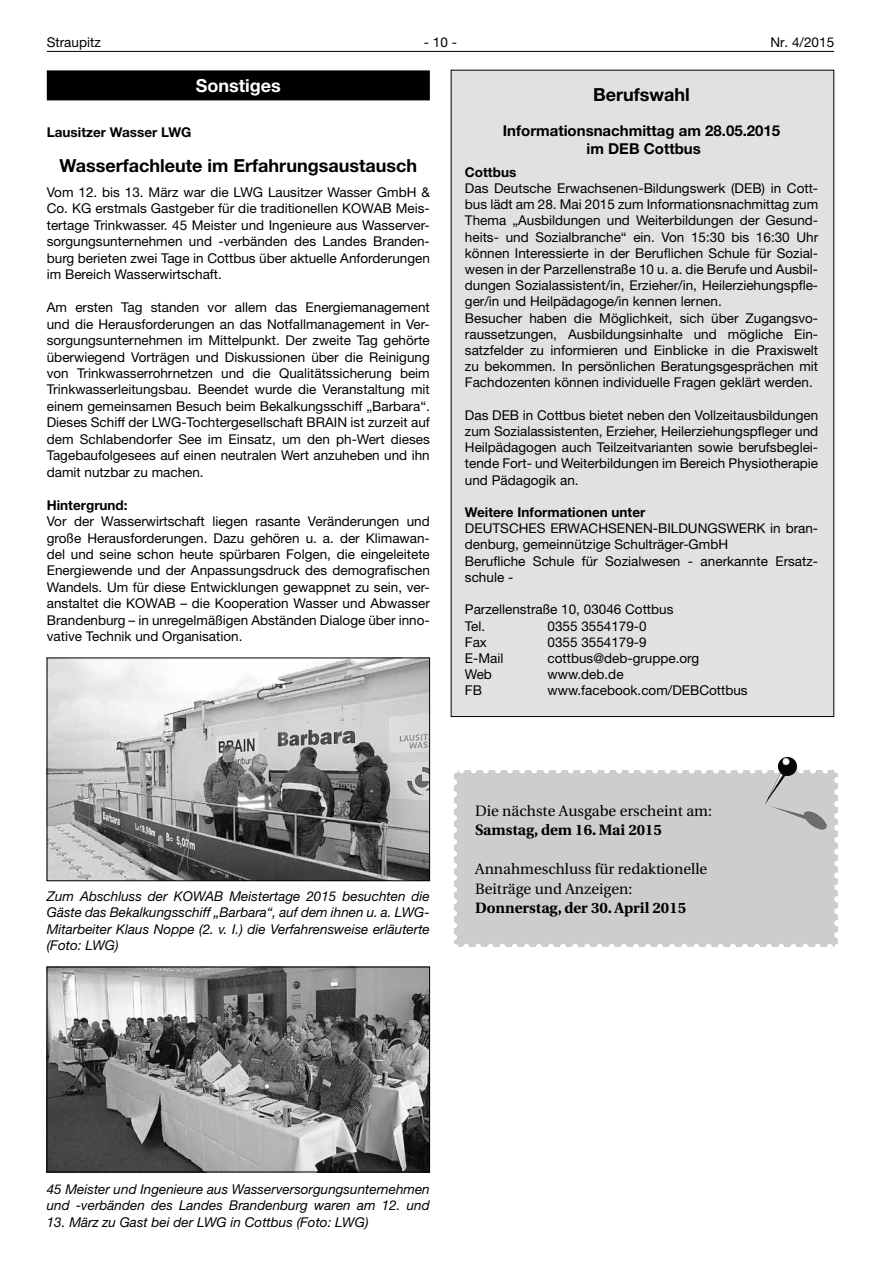
<style>
.page{position:relative;width:881px;height:1263px;background:#fff}
.page>*{position:absolute;margin:0;border:0;box-sizing:border-box;transform-origin:0 0}
.t1{font:700 18px "Helvetica Neue LT";color:#000}
.t2{font:700 18px "Helvetica Neue LT";color:#fff}
.t3{font:15px/19.5px "Utopia";color:#000}
.t4{font:700 15px "Utopia";color:#000}
.t5{font:700 15px/18px "Helvetica Neue LT";color:#000;text-align:center}
.t6{font:13.5px/16.5px "Helvetica Neue LT";color:#000;text-align:justify}
.t7{font:italic 13.5px/16.5px "Helvetica Neue LT";color:#000;text-align:justify}
.t8{font:700 13.5px "Helvetica Neue LT";color:#000}
</style>
<div class="page">
<hr style="left:47px;top:51px;width:786px;height:1px;background:#000">
<div style="left:450px;top:70px;width:383px;height:647px;background:#e2e1e0"></div>
<div style="left:47px;top:70px;width:382px;height:30px;background:#000"></div>
<img style="left:49px;top:660px;width:378px;height:219px">
<div style="left:47px;top:658px;width:382px;height:223px;border:1px solid #000"></div>
<img style="left:49px;top:969px;width:378px;height:201px">
<div style="left:47px;top:967px;width:382px;height:205px;border:1px solid #000"></div>
<div style="left:454px;top:770px;width:382px;height:177px;background:#cecdcd"></div>
<svg style="left:466px;top:944px;width:364px;height:3px"></svg>
<svg style="left:454px;top:782px;width:3px;height:165px"></svg>
<svg style="left:834px;top:770px;width:4px;height:165px"></svg>
<svg style="left:454px;top:770px;width:370px;height:3px"></svg>
<img style="left:764px;top:757px;width:33px;height:47px">
<p class="t6" style="left:47px;top:34px;width:55px">Straupitz</p>
<p class="t6" style="left:424px;top:34px;width:35px">- 10 -</p>
<p class="t6" style="left:770px;top:34px;width:65px">Nr. 4/2015</p>
<h1 class="t2" style="left:196px;top:74px;width:86px">Sonstiges</h1>
<p class="t8" style="left:47px;top:124px;width:146px">Lausitzer Wasser LWG</p>
<h1 class="t1" style="left:59px;top:154px;width:359px">Wasserfachleute im Erfahrungsaustausch</h1>
<p class="t6" style="left:47px;top:184px;width:384px">Vom 12. bis 13. März war die LWG Lausitzer Wasser GmbH &amp; Co. KG erstmals Gastgeber für die traditionellen KOWAB Meis&shy;tertage Trinkwasser. 45 Meister und Ingenieure aus Wasserver&shy;sorgungsunternehmen und -verbänden des Landes Branden&shy;burg berieten zwei Tage in Cottbus über aktuelle Anforderungen im Bereich Wasserwirtschaft.</p>
<p class="t6" style="left:47px;top:299px;width:384px">Am ersten Tag standen vor allem das Energiemanagement und die Herausforderungen an das Notfallmanagement in Ver&shy;sorgungsunternehmen im Mittelpunkt. Der zweite Tag gehörte überwiegend Vorträgen und Diskussionen über die Reinigung von Trinkwasserrohrnetzen und die Qualitätssicherung beim Trinkwasserleitungsbau. Beendet wurde die Veranstaltung mit einem gemeinsamen Besuch beim Bekalkungsschiff „Barbara“.<br>Dieses Schiff der LWG-Tochtergesellschaft BRAIN ist zurzeit auf dem Schlabendorfer See im Einsatz, um den ph-Wert dieses Tagebaufolgesees auf einen neutralen Wert anzuheben und ihn damit nutzbar zu machen.</p>
<p class="t8" style="left:47px;top:496px;width:82px">Hintergrund:</p>
<p class="t6" style="left:47px;top:513px;width:384px">Vor der Wasserwirtschaft liegen rasante Veränderungen und große Herausforderungen. Dazu gehören u. a. der Klimawan&shy;del und seine schon heute spürbaren Folgen, die eingeleitete Energiewende und der Anpassungsdruck des demografischen Wandels. Um für diese Entwicklungen gewappnet zu sein, ver&shy;anstaltet die KOWAB – die Kooperation Wasser und Abwasser Brandenburg – in unregelmäßigen Abständen Dialoge über inno&shy;vative Technik und Organisation.</p>
<h1 class="t1" style="left:593px;top:84px;width:98px">Berufswahl</h1>
<p class="t5" style="left:502px;top:122px;width:279px">Informationsnachmittag am 28.05.2015 im DEB Cottbus</p>
<p class="t8" style="left:465px;top:164px;width:53px">Cottbus</p>
<p class="t6" style="left:465px;top:180px;width:354px;text-align:left">Das Deutsche Erwachsenen-Bildungswerk (DEB) in Cott&shy;bus lädt am 28. Mai 2015 zum Informationsnachmittag zum Thema „Ausbildungen und Weiterbildungen der Gesund&shy;heits- und Sozialbranche“ ein. Von 15:30 bis 16:30 Uhr können Interessierte in der Beruflichen Schule für Sozial&shy;wesen in der Parzellenstraße 10 u. a. die Berufe und Ausbil&shy;dungen Sozialassistent/in, Erzieher/in, Heilerziehungspfle&shy;ger/in und Heilpädagoge/in kennen lernen.<br>Besucher haben die Möglichkeit, sich über Zugangsvo&shy;raussetzungen, Ausbildungsinhalte und mögliche Ein&shy;satzfelder zu informieren und Einblicke in die Praxiswelt zu bekommen. In persönlichen Beratungsgesprächen mit Fachdozenten können individuelle Fragen geklärt werden.</p>
<p class="t6" style="left:465px;top:407px;width:354px">Das DEB in Cottbus bietet neben den Vollzeitausbildungen zum Sozialassistenten, Erzieher, Heilerziehungspfleger und Heilpädagogen auch Teilzeitvarianten sowie berufsbeglei&shy;tende Fort- und Weiterbildungen im Bereich Physiotherapie und Pädagogik an.</p>
<p class="t8" style="left:465px;top:504px;width:182px">Weitere Informationen unter</p>
<p class="t6" style="left:465px;top:520px;width:354px;text-align:left">DEUTSCHES ERWACHSENEN-BILDUNGSWERK in bran&shy;denburg, gemeinnützige Schulträger-GmbH<br>Berufliche Schule für Sozialwesen - anerkannte Ersatz&shy;schule -</p>
<p class="t6" style="left:465px;top:601px;width:210px">Parzellenstraße 10, 03046 Cottbus<br>Tel.</p>
<p class="t6" style="left:547px;top:617px;width:101px">0355 3554179-0</p>
<p class="t6" style="left:465px;top:633px;width:23px">Fax</p>
<p class="t6" style="left:547px;top:633px;width:101px">0355 3554179-9</p>
<p class="t6" style="left:465px;top:650px;width:40px">E-Mail</p>
<p class="t6" style="left:547px;top:650px;width:153px">cottbus@deb-gruppe.org</p>
<p class="t6" style="left:465px;top:666px;width:28px">Web</p>
<p class="t6" style="left:547px;top:666px;width:77px">www.deb.de</p>
<p class="t6" style="left:465px;top:682px;width:18px">FB</p>
<p class="t6" style="left:547px;top:682px;width:201px">www.facebook.com/DEBCottbus</p>
<p class="t7" style="left:47px;top:888px;width:384px">Zum Abschluss der KOWAB Meistertage 2015 besuchten die Gäste das Bekalkungsschiff „Barbara“, auf dem ihnen u. a. LWG-Mitarbeiter Klaus Noppe (2. v. I.) die Verfahrensweise erläuterte (Foto: LWG)</p>
<p class="t3" style="left:475px;top:801px;width:238px">Die nächste Ausgabe erscheint am:</p>
<p class="t4" style="left:475px;top:821px;width:188px">Samstag, dem 16. Mai 2015</p>
<p class="t3" style="left:475px;top:859px;width:233px">Annahmeschluss für redaktionelle<br>Beiträge und Anzeigen:</p>
<p class="t4" style="left:475px;top:899px;width:212px">Donnerstag, der 30. April 2015</p>
<p class="t7" style="left:47px;top:1181px;width:384px">45 Meister und Ingenieure aus Wasserversorgungsunternehmen und -verbänden des Landes Brandenburg waren am 12. und</p>
<p class="t7" style="left:47px;top:1213px;width:323px">13. März zu Gast bei der LWG in Cottbus (Foto: LWG)</p>
</div>
